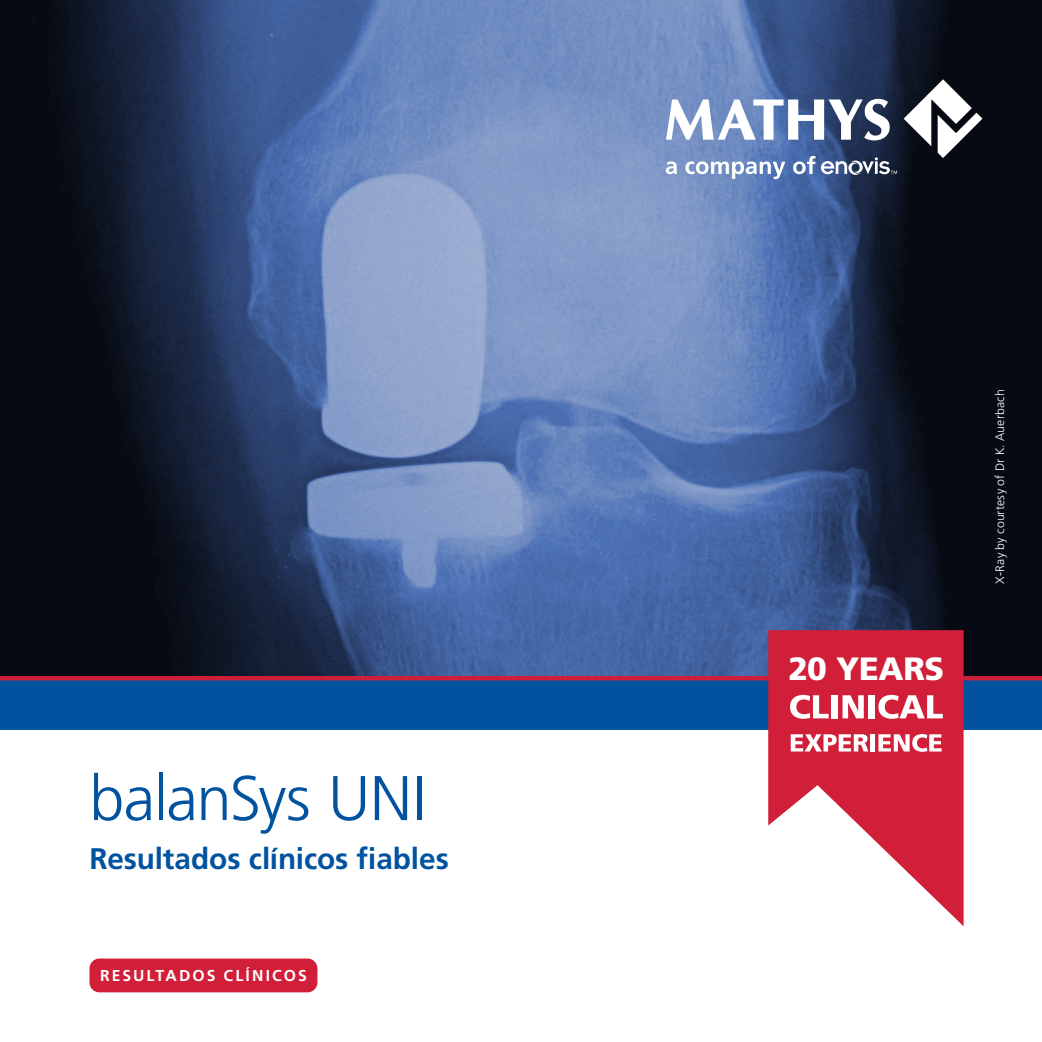
<style>
.page{position:relative;width:1042px;height:1042px;background:#fff}
.page>*{position:absolute;margin:0;border:0;box-sizing:border-box;transform-origin:0 0}
.t1{font:300 63px "Frutiger LT Pro";letter-spacing:-.02em;color:#0153a0}
.t2{font:900 32.2px "Frutiger LT Pro";letter-spacing:-.01em;color:#fff}
.t3{font:700 29.75px "Frutiger LT Pro";letter-spacing:-.005em;color:#0153a0}
.t4{font:700 15.75px "Frutiger LT Pro";letter-spacing:.13em;color:#fff}
.t5{font:300 12.25px "Frutiger LT Pro";letter-spacing:.01em;color:#fff}
</style>
<div class="page">
<img style="left:0;top:0;width:1042px;height:676px">
<div style="left:0;top:680px;width:1042px;height:49px;background:#0153a0"></div>
<hr style="left:0;top:676px;width:1042px;height:4px;background:#d11e39">
<svg style="left:666px;top:99px;width:224px;height:42px"></svg>
<svg style="left:903px;top:79px;width:79px;height:79px"></svg>
<svg style="left:666px;top:161px;width:11px;height:13px"></svg>
<svg style="left:685px;top:161px;width:100px;height:18px"></svg>
<svg style="left:793px;top:156px;width:22px;height:18px"></svg>
<svg style="left:821px;top:157px;width:76px;height:18px"></svg>
<svg style="left:768px;top:630px;width:195px;height:296px;fill:#d11e39"></svg>
<svg style="left:790px;top:695px;width:38px;height:24px"></svg>
<div style="left:831px;top:695px;width:7px;height:23px;background:#fff"></div>
<svg style="left:842px;top:695px;width:22px;height:23px"></svg>
<div style="left:868px;top:695px;width:6px;height:23px;background:#fff"></div>
<svg style="left:878px;top:695px;width:65px;height:24px;background:#e68695"></svg>
<svg style="left:791px;top:734px;width:77px;height:17px"></svg>
<div style="left:870px;top:734px;width:5px;height:17px;background:#fff"></div>
<svg style="left:878px;top:734px;width:63px;height:18px"></svg>
<div style="left:89px;top:958px;width:228px;height:34px;background:#d11e39;border-radius:10px"></div>
<h1 class="t1" style="left:89px;top:761px;width:338px">balanSys UNI</h1>
<h3 class="t3" style="left:89px;top:841px;width:361px">Resultados clínicos fiables</h3>
<p class="t4" style="left:100px;top:966px;width:208px">RESULTADOS CLÍNICOS</p>
<h2 class="t2" style="left:788px;top:649px;width:157px">20 YEARS</h2>
<p class="t5" style="left:993px;top:584px;width:196px;rotate:-90deg">X-Ray by courtesy of Dr K. Auerbach</p>
</div>
